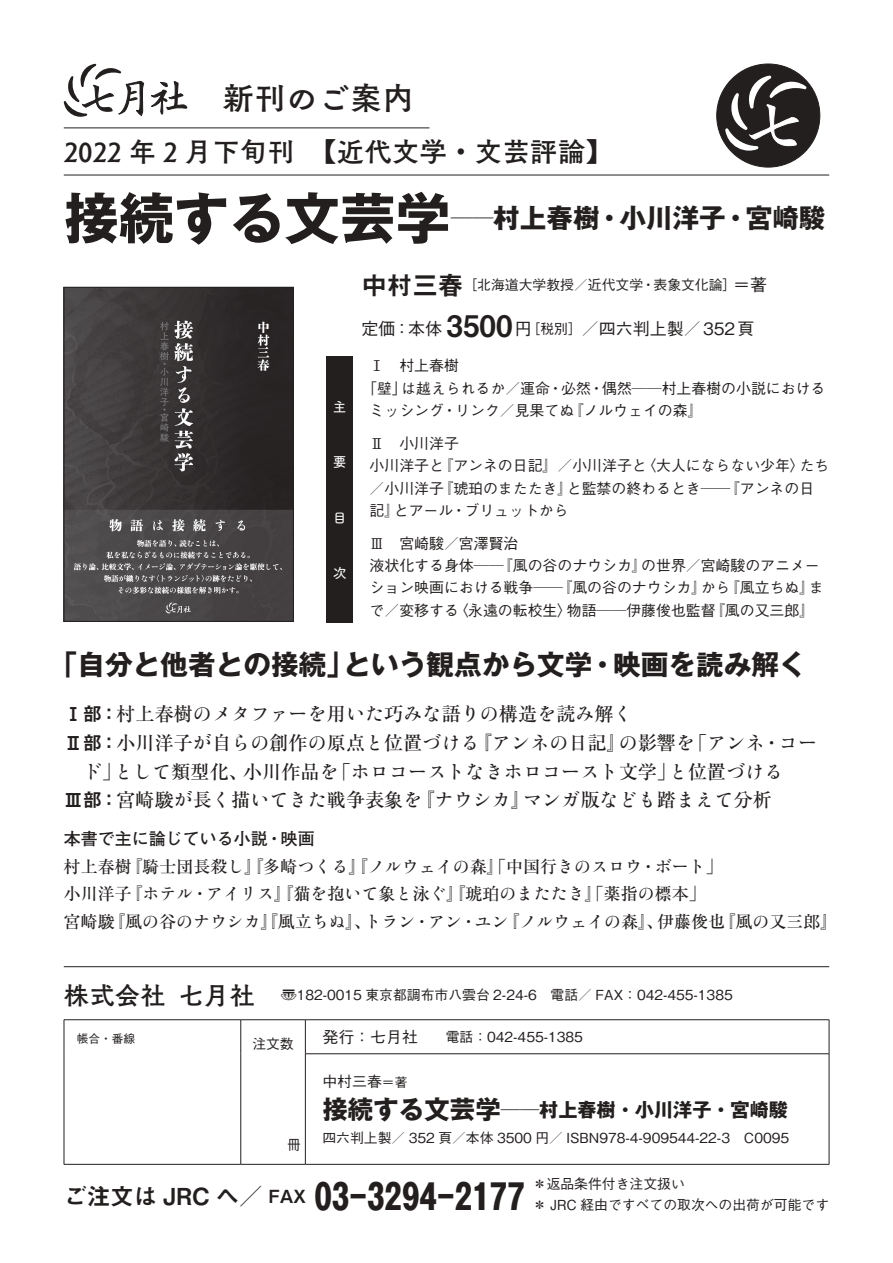
<style>
.page{position:relative;width:893px;height:1263px;background:#fff}
.page>*{position:absolute;margin:0;border:0;box-sizing:border-box;transform-origin:0 0}
.t1{font:700 55.35px "Gothic MB101 Pro";color:#241f1f}
.t2{font:700 35.1px "Gothic MB101 Pro";color:#241f1f}
.t3{font:31.95px "Tsuku Old Gothic Std B";color:#241f1f}
.t4{font:700 27.6px "Gothic MB101 Pro";color:#241f1f}
.t5{font:27.6px "Tsuku Old Gothic Std B";color:#241f1f}
.t6{font:700 26.55px "Gothic MB101 Pro";color:#241f1f}
.t7{font:19.2px "Ryumin Std Medium KO";color:#241f1f}
.t8{font:700 19.2px "Gothic MB101 Pro";color:#241f1f}
.t9{font:16.95px/27.6px "Ryumin Std Medium KO";color:#241f1f}
.t10{font:500 16.95px "Gothic BBB Pro";color:#241f1f}
.t11{font:700 16.95px "Futo Go B101 Pro";color:#241f1f}
.t12{font:500 14.85px/22.4px "Gothic BBB Pro";color:#241f1f}
.t13{font:500 13.8px/21.3px "Gothic BBB Pro";color:#241f1f}
.t14{font:13.8px "Tsuku A Rd Gothic Std D";color:#fff}
.t15{font:500 11.7px "Gothic BBB Pro";color:#241f1f}
.s1{font-size:21.3px}
.s2{font-family:"Midashi Go Pro MB31";font-weight:400;font-size:25.5px}
.s3{font-size:16.95px}
.s4{font-family:"Midashi Go Pro MB31";font-weight:400;font-size:29.7px}
.s5{font-size:13.8px}
.s6{font-family:"Midashi Go Pro MB31"}
.s7{font-family:"Ryumin Pro";font-weight:500}
.s8{font-family:"Tsuku Old Gothic Std B";font-weight:400;font-size:25.5px}
.s9{font-size:15.9px}
.s10{font-size:12.75px}
.s11{font-size:25.5px}
.s12{font-family:"Midashi Go Pro MB31";font-weight:400;font-size:23.4px}
</style>
<div class="page">
<svg style="left:151px;top:81px;width:36px;height:34px"></svg>
<svg style="left:64px;top:64px;width:80px;height:53px"></svg>
<div style="left:326px;top:356px;width:27px;height:267px;background:#241f1f"></div>
<hr style="left:64px;top:128px;width:365px;height:1px;background:#241f1f">
<hr style="left:64px;top:175px;width:765px;height:1px;background:#241f1f">
<hr style="left:64px;top:966px;width:765px;height:1px;background:#241f1f">
<img style="left:66px;top:289px;width:226px;height:331px">
<div style="left:64px;top:287px;width:230px;height:335px;border:1px solid #241f1f"></div>
<hr style="left:64px;top:1019px;width:177px;height:1px;background:#241f1f">
<hr style="left:64px;top:1020px;width:1px;height:34px;background:#241f1f">
<hr style="left:241px;top:1019px;width:64px;height:1px;background:#241f1f">
<hr style="left:240px;top:1020px;width:1px;height:34px;background:#241f1f">
<hr style="left:305px;top:1019px;width:524px;height:1px;background:#241f1f">
<hr style="left:305px;top:1020px;width:1px;height:33px;background:#241f1f">
<hr style="left:829px;top:1020px;width:1px;height:33px;background:#241f1f">
<hr style="left:64px;top:1054px;width:1px;height:110px;background:#241f1f">
<hr style="left:240px;top:1054px;width:1px;height:110px;background:#241f1f">
<hr style="left:305px;top:1053px;width:524px;height:1px;background:#241f1f">
<hr style="left:305px;top:1054px;width:1px;height:110px;background:#241f1f">
<hr style="left:829px;top:1054px;width:1px;height:110px;background:#241f1f">
<hr style="left:64px;top:1164px;width:177px;height:1px;background:#241f1f">
<hr style="left:241px;top:1164px;width:64px;height:1px;background:#241f1f">
<hr style="left:305px;top:1164px;width:524px;height:1px;background:#241f1f">
<div style="left:717px;top:64px;width:103px;height:103px;background:#241f1f;border-radius:50%"></div>
<svg style="left:725px;top:76px;width:82px;height:75px"></svg>
<h3 class="t3" style="left:223px;top:74px;width:193px">新刊のご案内</h3>
<h3 class="t5" style="left:64px;top:131px;width:551px">2022 年 2 月下旬刊　【近代文学・文芸評論】</h3>
<h1 class="t1" style="left:64px;top:172px;width:388px">接続する文芸学</h1>
<h3 class="t6" style="left:451px;top:196px;width:376px"><span class="s1">──</span>村上春樹・小川洋子・宮崎駿</h3>
<p class="t13" style="left:361px;top:273px;width:407px"><span class="s2">中村三春</span>［北海道大学教授／近代文学・表象文化論］<span class="s3">＝著</span></p>
<p class="t10" style="left:361px;top:315px;width:394px">定価：本体 <span class="s4">3500</span>円<span class="s5">［税別］</span>／四六判上製／352頁</p>
<p class="t12" style="left:370px;top:353px;width:91px">Ⅰ　村上春樹</p>
<p class="t12" style="left:362px;top:375px;width:465px">「壁」は越えられるか／運命・必然・偶然──村上春樹の小説における</p>
<p class="t12" style="left:370px;top:397px;width:334px">ミッシング・リンク／見果てぬ『ノルウェイの森』</p>
<p class="t12" style="left:370px;top:430px;width:461px">Ⅱ　小川洋子<br>小川洋子と『アンネの日記』／小川洋子と〈大人にならない少年〉たち／小川洋子『琥珀のまたたき』と監禁の終わるとき──『アンネの日記』とアール・ブリュットから</p>
<p class="t12" style="left:370px;top:530px;width:455px">Ⅲ　宮崎駿／宮澤賢治<br>液状化する身体──『風の谷のナウシカ』の世界／宮崎駿のアニメーション映画における戦争──『風の谷のナウシカ』から『風立ちぬ』まで／変移する〈永遠の転校生〉物語──伊藤俊也監督『風の又三郎』</p>
<h3 class="t4" style="left:50px;top:642px;width:758px">「自分と他者との接続」という観点から文学・映画を読み解く</h3>
<p class="t7" style="left:64px;top:700px;width:571px"><span class="s6">Ⅰ部：</span><span class="s7">村上春樹</span>のメタファーを<span class="s7">用</span>いた<span class="s7">巧</span>みな<span class="s7">語</span>りの<span class="s7">構造</span>を<span class="s7">読</span>み<span class="s7">解</span>く</p>
<p class="t7" style="left:64px;top:729px;width:755px"><span class="s6">Ⅱ部：</span><span class="s7">小川洋子</span>が<span class="s7">自</span>らの<span class="s7">創作</span>の<span class="s7">原点</span>と<span class="s7">位置</span>づける『アンネの<span class="s7">日記</span>』の<span class="s7">影響</span>を「アンネ・コー</p>
<p class="t7" style="left:83px;top:758px;width:702px">ド」として<span class="s7">類型化</span>、<span class="s7">小川作品</span>を「ホロコーストなきホロコースト<span class="s7">文学</span>」と<span class="s7">位置</span>づける</p>
<p class="t7" style="left:64px;top:786px;width:709px"><span class="s6">Ⅲ部：</span><span class="s7">宮崎駿</span>が<span class="s7">長</span>く<span class="s7">描</span>いてきた<span class="s7">戦争表象</span>を『ナウシカ』マンガ<span class="s7">版</span>なども<span class="s7">踏</span>まえて<span class="s7">分析</span></p>
<p class="t11" style="left:64px;top:825px;width:252px">本書で主に論じている小説・映画</p>
<p class="t9" style="left:64px;top:851px;width:775px"><span class="s7">村上春樹</span>『<span class="s7">騎士団長殺</span>し』『<span class="s7">多崎</span>つくる』『ノルウェイの<span class="s7">森</span>』「<span class="s7">中国行</span>きのスロウ・ボート」<br><span class="s7">小川洋子</span>『ホテル・アイリス』『<span class="s7">猫</span>を<span class="s7">抱</span>いて<span class="s7">象</span>と<span class="s7">泳</span>ぐ』『<span class="s7">琥珀</span>のまたたき』「<span class="s7">薬指</span>の<span class="s7">標本</span>」<br><span class="s7">宮崎駿</span>『<span class="s7">風</span>の<span class="s7">谷</span>のナウシカ『』<span class="s7">風立</span>ちぬ』、トラン・アン・ユン『ノルウェイの<span class="s7">森</span>』、<span class="s7">伊藤俊也</span>『<span class="s7">風</span>の<span class="s7">又三郎</span>』</p>
<p class="t14" style="left:333px;top:396px;width:14px">主</p>
<p class="t14" style="left:333px;top:452px;width:14px">要</p>
<p class="t14" style="left:333px;top:507px;width:13px">目</p>
<p class="t14" style="left:333px;top:562px;width:15px">次</p>
<p class="t13" style="left:64px;top:983px;width:670px"><span class="s8">株式会社 七月社</span> <span class="s9">〠</span>182-0015 東京都調布市八雲台 2-24-6　電話／ FAX：042-455-1385</p>
<p class="t13" style="left:322px;top:1024px;width:262px"><span class="s9">発行：七月社</span>　　電話：042-455-1385</p>
<p class="t12" style="left:322px;top:1068px;width:87px">中村三春<span class="s10">＝著</span></p>
<p class="t8" style="left:322px;top:1093px;width:467px"><span class="s11">接続する文芸学</span>──村上春樹・小川洋子・宮崎駿</p>
<p class="t13" style="left:322px;top:1125px;width:468px">四六判上製／ 352 頁／本体 3500 円／ ISBN978-4-909544-22-3　C0095</p>
<p class="t13" style="left:533px;top:1171px;width:298px">＊返品条件付き注文扱い<br>＊ JRC 経由ですべての取次への出荷が可能です</p>
<p class="t15" style="left:77px;top:1029px;width:60px">帳合・番線</p>
<p class="t13" style="left:252px;top:1031px;width:43px">注文数</p>
<p class="t13" style="left:287px;top:1132px;width:15px">冊</p>
<h2 class="t2" style="left:64px;top:1167px;width:463px"><span class="s12">ご注文は JRC へ／</span> <sup>FAX</sup> 03-3294-2177</h2>
</div>
